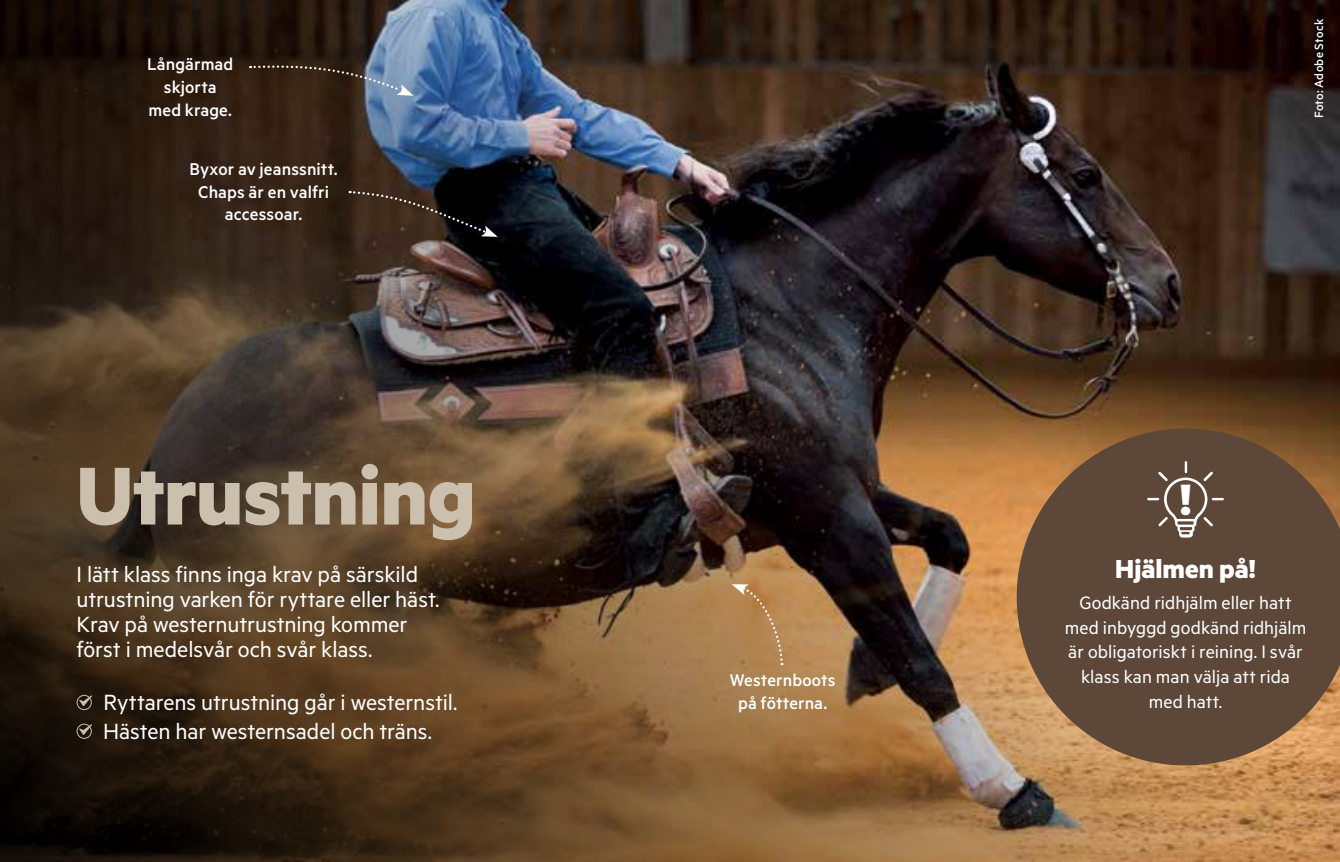
<style>
.page{position:relative;width:1340px;height:862px;background:#fff}
.page>*{position:absolute;margin:0;border:0;box-sizing:border-box;transform-origin:0 0}
.t1{font:700 92.25px "Metric";letter-spacing:-.01em;color:#cbbfad}
.t2{font:700 49.5px "Metric";color:#fff}
.t3{font:700 29.25px "Metric";color:#fff}
.t4{font:24.75px/24.8px "Metric";letter-spacing:-.005em;color:#fff}
.t5{font:20.25px/24.8px "Metric";letter-spacing:.005em;color:#fff;text-align:center}
.t6{font:500 19.12px/22.5px "Metric";letter-spacing:.005em;color:#fff;text-align:center}
.t7{font:500 13.5px "Metric";letter-spacing:.015em;color:#fff}
</style>
<div class="page">
<img style="left:0;top:0;width:1339px;height:861px">
<svg style="left:1016px;top:428px;width:323px;height:337px;background:#6f533d"></svg>
<svg style="left:1147px;top:461px;width:76px;height:76px;background:#6f5d50"></svg>
<svg style="left:77px;top:694px;width:15px;height:15px"></svg>
<svg style="left:77px;top:723px;width:15px;height:15px"></svg>
<svg style="left:731px;top:584px;width:52px;height:80px;background:#b68856"></svg>
<svg style="left:250px;top:65px;width:163px;height:31px;background:#4f4a49"></svg>
<svg style="left:350px;top:190px;width:147px;height:47px;background:#2d211a"></svg>
<p class="t6" style="left:147px;top:53px;width:88px">Långärmad skjorta med krage.</p>
<p class="t6" style="left:189px;top:157px;width:150px">Byxor av jeanssnitt.<br>Chaps är en valfri accessoar.</p>
<h1 class="t1" style="left:77px;top:439px;width:401px">Utrustning</h1>
<p class="t4" style="left:77px;top:561px;width:364px">I lätt klass finns inga krav på särskild utrustning varken för ryttare eller häst.<br>Krav på westernutrustning kommer först i medelsvår och svår klass.</p>
<p class="t4" style="left:103px;top:686px;width:356px;line-height:28.8px">Ryttarens utrustning går i westernstil.<br>Hästen har westernsadel och träns.</p>
<p class="t6" style="left:729px;top:668px;width:107px">Westernboots på fötterna.</p>
<p class="t7" style="left:1311px;top:118px;width:101px;rotate:-90deg">Foto: Adobe Stock</p>
<h2 class="t2" style="left:1179px;top:469px;width:13px">!</h2>
<p class="t3" style="left:1115px;top:550px;width:142px">Hjälmen på!</p>
<p class="t5" style="left:1064px;top:589px;width:243px">Godkänd ridhjälm eller hatt med inbyggd godkänd ridhjälm är obligatoriskt i reining. I svår klass kan man välja att rida med hatt.</p>
</div>
